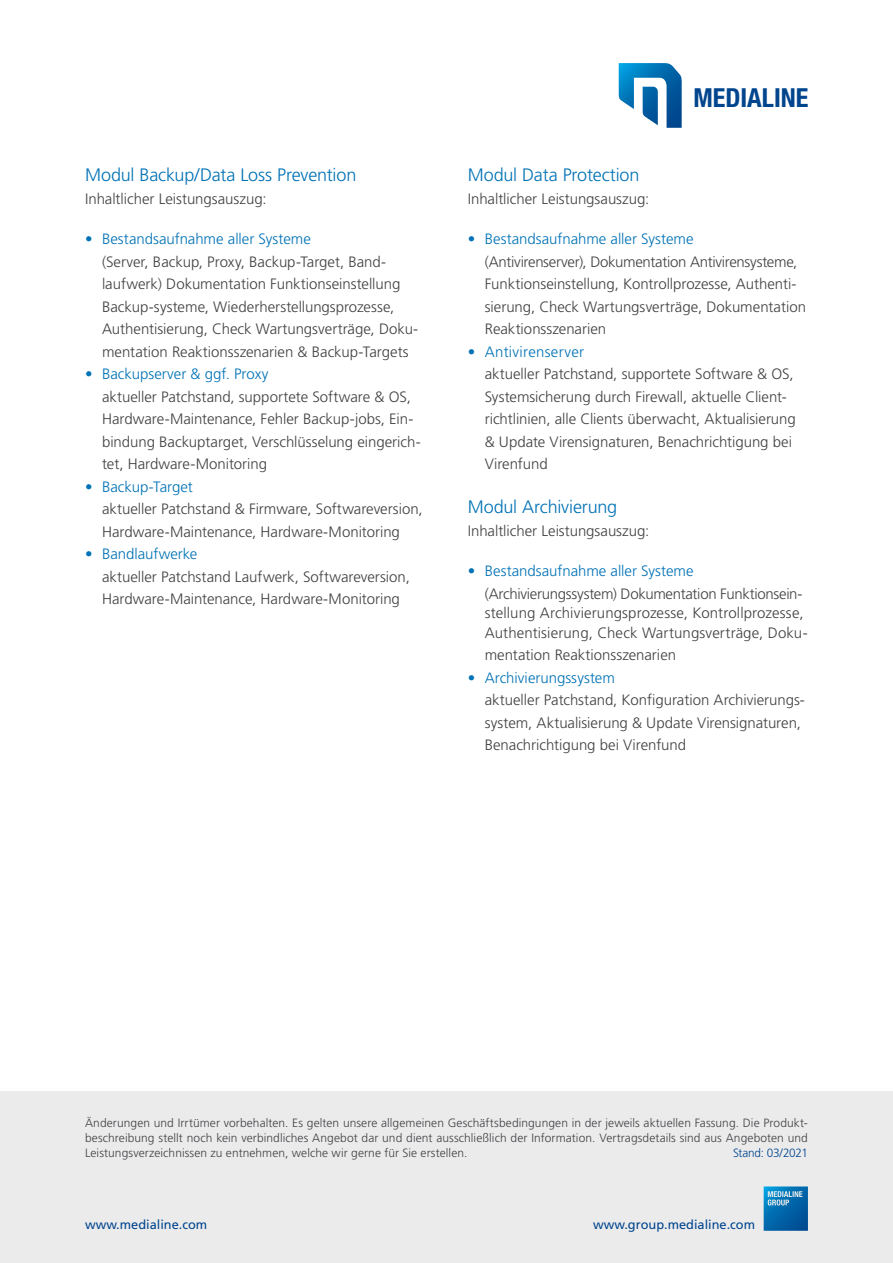
<style>
.page{position:relative;width:893px;height:1263px;background:#fff}
.page>*{position:absolute;margin:0;border:0;box-sizing:border-box;transform-origin:0 0}
.t1{font:700 condensed 26.25px "Helvetica Neue";color:#00458d}
.t2{font:300 18px "Frutiger LT Pro";letter-spacing:-.01em;color:#0072b5}
.t3{font:300 15px/22.5px "Frutiger LT Pro";letter-spacing:-.005em;color:#414042}
.t4{font:300 15px "Frutiger LT Pro";color:#0072b5}
.t5{font:300 15px "Frutiger LT Pro";letter-spacing:.02em;color:#0072b5}
.t6{font:12.75px "Frutiger LT Pro";color:#00458d}
.t7{font:300 12px/15px "Frutiger LT Pro";letter-spacing:.005em;color:#414042;text-align:justify}
.t8{font:300 12px "Frutiger LT Pro";letter-spacing:-.025em;color:#00458d}
</style>
<div class="page">
<div style="left:0;top:1091px;width:893px;height:172px;background:#ebebec"></div>
<svg style="left:618px;top:63px;width:64px;height:65px"></svg>
<svg style="left:764px;top:1186px;width:44px;height:45px"></svg>
<p class="t2" style="left:85px;top:165px;width:273px">Modul Backup/Data Loss Prevention</p>
<p class="t3" style="left:85px;top:187px;width:183px">Inhaltlicher Leistungsauszug:</p>
<p class="t4" style="left:85px;top:230px;width:227px">• Bestandsaufnahme aller Systeme</p>
<p class="t3" style="left:102px;top:250px;width:318px">(Server, Backup, Proxy, Backup-Target, Band&shy;laufwerk) Dokumentation Funktionseinstellung Backup-systeme, Wiederherstellungsprozesse, Authentisierung, Check Wartungsverträge, Doku&shy;mentation Reaktionsszenarien &amp; Backup-Targets</p>
<p class="t4" style="left:85px;top:365px;width:185px">• Backupserver &amp; ggf. Proxy</p>
<p class="t3" style="left:102px;top:385px;width:320px">aktueller Patchstand, supportete Software &amp; OS, Hardware-Maintenance, Fehler Backup-jobs, Ein&shy;bindung Backuptarget, Verschlüsselung eingerich&shy;tet, Hardware-Monitoring</p>
<p class="t4" style="left:85px;top:478px;width:109px">• Backup-Target</p>
<p class="t3" style="left:102px;top:498px;width:322px">aktueller Patchstand &amp; Firmware, Softwareversion,<br>Hardware-Maintenance, Hardware-Monitoring</p>
<p class="t4" style="left:85px;top:545px;width:114px">• Bandlaufwerke</p>
<p class="t3" style="left:102px;top:565px;width:309px">aktueller Patchstand Laufwerk, Softwareversion,<br>Hardware-Maintenance, Hardware-Monitoring</p>
<h1 class="t1" style="left:693px;top:82px;width:117px">MEDIALINE</h1>
<p class="t2" style="left:468px;top:165px;width:173px">Modul Data Protection</p>
<p class="t3" style="left:468px;top:187px;width:183px">Inhaltlicher Leistungsauszug:</p>
<p class="t4" style="left:468px;top:230px;width:227px">• Bestandsaufnahme aller Systeme</p>
<p class="t3" style="left:485px;top:250px;width:323px">(Antivirenserver), Dokumentation Antivirensysteme, Funktionseinstellung, Kontrollprozesse, Authenti&shy;sierung, Check Wartungsverträge, Dokumentation Reaktionsszenarien</p>
<p class="t5" style="left:468px;top:343px;width:118px">• Antivirenserver</p>
<p class="t3" style="left:485px;top:363px;width:313px">aktueller Patchstand, supportete Software &amp; OS, Systemsicherung durch Firewall, aktuelle Client&shy;richtlinien, alle Clients überwacht, Aktualisierung &amp; Update Virensignaturen, Benachrichtigung bei Virenfund</p>
<p class="t2" style="left:468px;top:497px;width:151px">Modul Archivierung</p>
<p class="t3" style="left:468px;top:519px;width:183px">Inhaltlicher Leistungsauszug:</p>
<p class="t4" style="left:468px;top:562px;width:227px">• Bestandsaufnahme aller Systeme</p>
<p class="t3" style="left:485px;top:584px;width:324px;line-height:19.5px">(Archivierungssystem) Dokumentation Funktionsein&shy;stellung Archivierungsprozesse, Kontrollprozesse,<br>Authentisierung, Check Wartungsverträge, Doku-</p>
<p class="t3" style="left:485px;top:644px;width:193px">mentation Reaktionsszenarien</p>
<p class="t4" style="left:468px;top:669px;width:149px">• Archivierungssystem</p>
<p class="t3" style="left:485px;top:689px;width:322px">aktueller Patchstand, Konfiguration Archivierungs&shy;system, Aktualisierung &amp; Update Virensignaturen,<br>Benachrichtigung bei Virenfund</p>
<p class="t7" style="left:85px;top:1115px;width:724px">Änderungen und Irrtümer vorbehalten. Es gelten unsere allgemeinen Geschäftsbedingungen in der jeweils aktuellen Fassung. Die Produkt&shy;beschreibung stellt noch kein verbindliches Angebot dar und dient ausschließlich der Information. Vertragsdetails sind aus Angeboten und Leistungsverzeichnissen zu entnehmen, welche wir gerne für Sie erstellen.</p>
<p class="t8" style="left:733px;top:1145px;width:76px">Stand: 03/2021</p>
<p class="t6" style="left:85px;top:1216px;width:124px">www.medialine.com</p>
<p class="t6" style="left:593px;top:1216px;width:164px">www.group.medialine.com</p>
</div>
